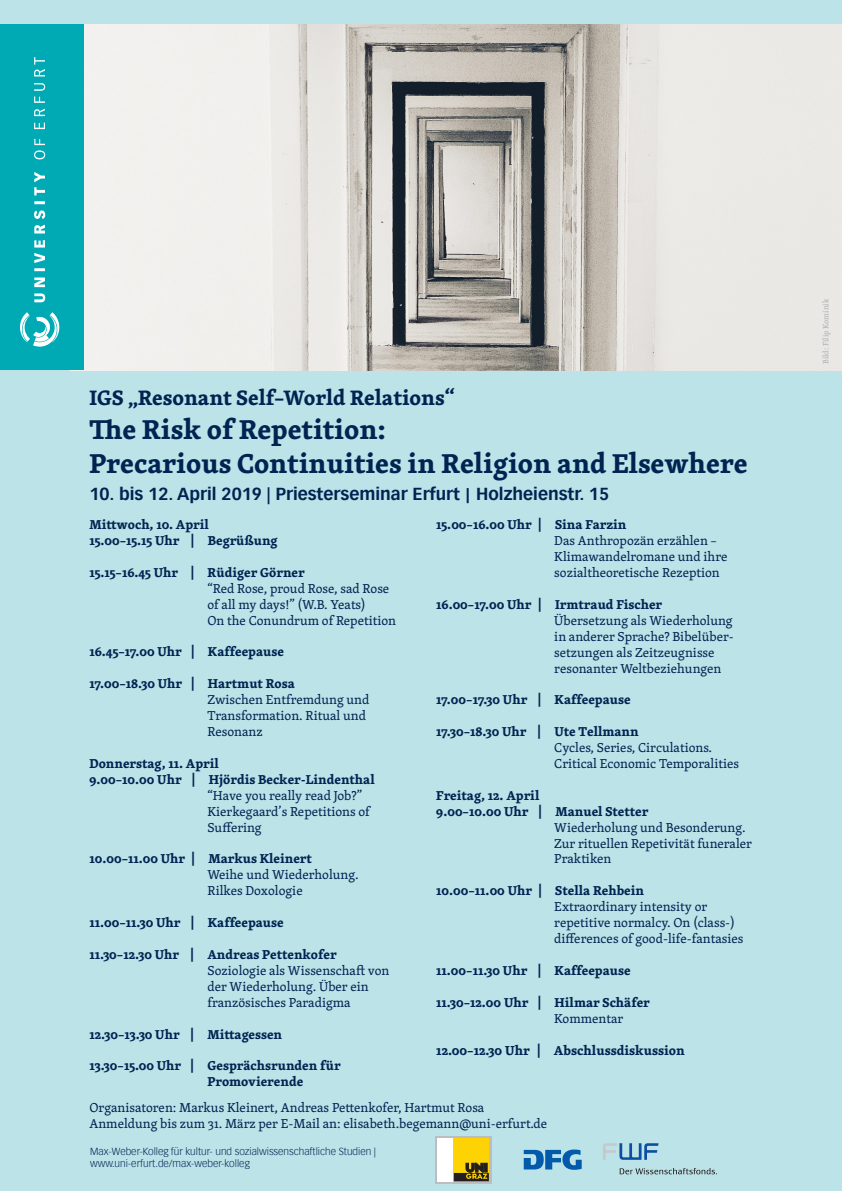
<style>
.page{position:relative;width:842px;height:1191px;background:#bbe3e8}
.page>*{position:absolute;margin:0;border:0;box-sizing:border-box;transform-origin:0 0}
.t1{font:700 28px/33.6px "Skolar";color:#002451}
.t2{font:700 21.4px "Skolar";color:#002451}
.t3{font:700 17px "Vectora LH";color:#002451}
.t4{font:700 13.4px "Skolar";color:#002451}
.t5{font:13.3px/15.9px "Skolar";color:#002451}
.t6{font:700 13.3px/15.9px "Skolar";color:#002451}
.t7{font:300 10px "Vectora LH";color:#002451}
.t8{font:8px "Skolar";color:#b0b1b5}
.s1{font-family:"Calibri"}
.s2{font-weight:700}
.s3{font-weight:400}
.s4{font-style:italic}
</style>
<div class="page">
<img style="left:84px;top:24px;width:758px;height:346px">
<div style="left:0;top:24px;width:84px;height:346px;background:#00aab5"></div>
<svg style="left:34px;top:139px;width:11px;height:163px"></svg>
<svg style="left:34px;top:123px;width:11px;height:6px"></svg>
<svg style="left:34px;top:109px;width:11px;height:7px"></svg>
<svg style="left:34px;top:83px;width:11px;height:20px"></svg>
<svg style="left:34px;top:57px;width:11px;height:19px"></svg>
<svg style="left:20px;top:312px;width:39px;height:35px"></svg>
<svg style="left:524px;top:1149px;width:58px;height:20px"></svg>
<svg style="left:603px;top:1143px;width:55px;height:16px"></svg>
<svg style="left:620px;top:1168px;width:97px;height:6px"></svg>
<div style="left:435px;top:1136px;width:56px;height:47px;background:linear-gradient(to bottom,#bcbdc0,#bcbdc0)"></div>
<div style="left:437px;top:1138px;width:17px;height:43px;background:#fff"></div>
<div style="left:454px;top:1138px;width:35px;height:43px;background:#fed304"></div>
<svg style="left:454px;top:1163px;width:35px;height:18px"></svg>
<p class="t2" style="left:89px;top:381px;width:367px">IGS „Resonant Self–World Relations“</p>
<p class="t1" style="left:89px;top:411px;width:660px">The Risk of Repetition:<br>Precarious Continuities in Religion and Elsewhere</p>
<p class="t3" style="left:89px;top:483px;width:521px">10. bis 12. April 2019 | Priesterseminar Erfurt <span class="s1">|</span> Holzheienstr. 15</p>
<p class="t6" style="left:89px;top:516px;width:190px">Mittwoch, 10. April<br>15.00–15.15 Uhr | Begrüßung</p>
<p class="t6" style="left:89px;top:564px;width:217px">15.15–16.45 Uhr | Rüdiger Görner</p>
<p class="t5" style="left:207px;top:580px;width:183px">“Red Rose, proud Rose, sad Rose</p>
<p class="t5" style="left:207px;top:596px;width:160px">of all my days!” (W.B. Yeats)</p>
<p class="t5" style="left:207px;top:612px;width:190px">On the Conundrum of Repetition</p>
<p class="t6" style="left:89px;top:643px;width:196px">16.45–17.00 Uhr | Kaffeepause</p>
<p class="t6" style="left:89px;top:675px;width:207px">17.00–18.30 Uhr | Hartmut Rosa</p>
<p class="t5" style="left:207px;top:691px;width:163px">Zwischen Entfremdung und</p>
<p class="t5" style="left:207px;top:707px;width:160px">Transformation. Ritual und</p>
<p class="t5" style="left:207px;top:723px;width:57px">Resonanz</p>
<p class="t6" style="left:89px;top:755px;width:287px">Donnerstag, 11. April<br>9.00–10.00 Uhr | Hjördis Becker-Lindenthal</p>
<p class="t5" style="left:207px;top:787px;width:156px">“Have you really read Job?”</p>
<p class="t5" style="left:207px;top:803px;width:164px">Kierkegaard’s Repetitions of</p>
<p class="t5" style="left:207px;top:819px;width:56px">Suffering</p>
<p class="t6" style="left:89px;top:850px;width:224px">10.00–11.00 Uhr | Markus Kleinert</p>
<p class="t5" style="left:207px;top:866px;width:153px">Weihe und Wiederholung.</p>
<p class="t5" style="left:207px;top:882px;width:97px">Rilkes Doxologie</p>
<p class="t6" style="left:89px;top:914px;width:196px">11.00–11.30 Uhr | Kaffeepause</p>
<p class="t6" style="left:89px;top:946px;width:249px">11.30–12.30 Uhr | Andreas Pettenkofer</p>
<p class="t5" style="left:207px;top:962px;width:183px">Soziologie als Wissenschaft von</p>
<p class="t5" style="left:207px;top:978px;width:163px">der Wiederholung. Über ein</p>
<p class="t5" style="left:207px;top:994px;width:145px">französisches Paradigma</p>
<p class="t6" style="left:89px;top:1025px;width:194px">12.30–13.30 Uhr | Mittagessen</p>
<p class="t6" style="left:89px;top:1057px;width:253px">13.30–15.00 Uhr | Gesprächsrunden für</p>
<p class="t6" style="left:207px;top:1073px;width:97px">Promovierende</p>
<p class="t6" style="left:436px;top:516px;width:192px">15.00–16.00 Uhr | Sina Farzin</p>
<p class="t5" style="left:554px;top:532px;width:164px">Das Anthropozän erzählen –</p>
<p class="t5" style="left:554px;top:548px;width:175px">Klimawandelromane und ihre</p>
<p class="t5" style="left:554px;top:564px;width:167px">sozialtheoretische Rezeption</p>
<p class="t5" style="left:554px;top:596px;width:181px;text-indent:-118px"><span class="s2">16.00–17.00 Uhr | Irmtraud Fischer<br></span>Übersetzung als Wiederholung in anderer Sprache? Bibelüber&shy;setzungen als Zeitzeugnisse resonanter Weltbeziehungen</p>
<p class="t6" style="left:436px;top:691px;width:196px">17.00–17.30 Uhr | Kaffeepause</p>
<p class="t6" style="left:436px;top:723px;width:204px">17.30–18.30 Uhr | Ute Tellmann</p>
<p class="t5" style="left:554px;top:739px;width:159px">Cycles, Series, Circulations.</p>
<p class="t5" style="left:554px;top:755px;width:186px">Critical Economic Temporalities</p>
<p class="t6" style="left:436px;top:787px;width:214px">Freitag, 12. April<br>9.00–10.00 Uhr | Manuel Stetter</p>
<p class="t5" style="left:554px;top:819px;width:193px">Wiederholung und Besonderung.</p>
<p class="t5" style="left:554px;top:834px;width:199px">Zur rituellen Repetivität funeraler<br>Praktiken</p>
<p class="t6" style="left:436px;top:882px;width:209px">10.00–11.00 Uhr | Stella Rehbein</p>
<p class="t5" style="left:554px;top:898px;width:154px">Extraordinary intensity or</p>
<p class="t5" style="left:554px;top:914px;width:191px">repetitive normalcy. On (class-) differences of good-life-fantasies</p>
<p class="t6" style="left:436px;top:961px;width:196px">11.00–11.30 Uhr | Kaffeepause</p>
<p class="t6" style="left:554px;top:993px;width:97px;text-indent:-118px">11.30–12.00 Uhr | Hilmar Schäfer<br><span class="s3">Kommentar</span></p>
<p class="t4" style="left:436px;top:1040px;width:250px">12.00–12.30 Uhr | Abschlussdiskussion</p>
<p class="t5" style="left:89px;top:1098px;width:396px">Organisatoren: Markus Kleinert, Andreas Pettenkofer, Hartmut Rosa</p>
<p class="t5" style="left:89px;top:1114px;width:459px">Anmeldung bis zum 31. März per E-Mail an: elisabeth.begemann@uni-erfurt.de</p>
<p class="t7" style="left:90px;top:1145px;width:287px">Max-Weber-Kolleg für kultur- und sozialwissenschaftliche Studien <span class="s4">|</span></p>
<p class="t7" style="left:90px;top:1157px;width:161px">www.uni-erfurt.de/max-weber-kolleg</p>
<p class="t8" style="left:820px;top:364px;width:67px;rotate:-90deg">Bild: Filip Kominik</p>
</div>
